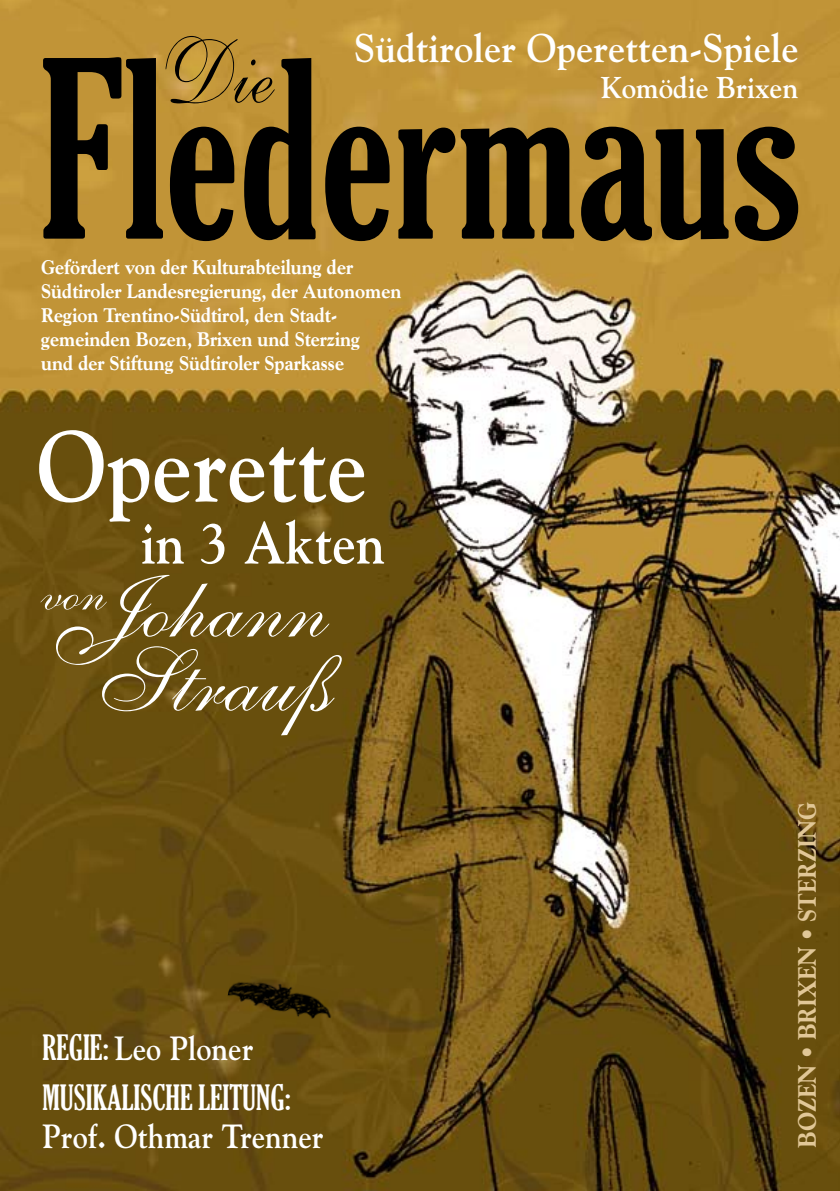
<style>
.page{position:relative;width:840px;height:1191px;background:#fff}
.page>*{position:absolute;margin:0;border:0;box-sizing:border-box;transform-origin:0 0}
.t1{font:extra-condensed 237.8px "Gloucester";color:#000}
.t2{font:700 100px "Goudy";color:#fff;scale:.9 1}
.t3{font:91.4px "Shelley Allegro Script";color:#000;scale:.87 1}
.t4{font:88.6px "Shelley Allegro Script";color:#fff;scale:1.05 1}
.t5{font:700 58.8px "Goudy";color:#fff;scale:.9 1}
.t6{font:53.4px "Shelley Allegro Script";color:#fff;scale:1.05 1}
.t7{font:700 40px "Goudy";color:#fff;scale:.96 1}
.t8{font:700 33.4px "Goudy";color:#fff;scale:.9 1}
.t9{font:extra-condensed 33.4px "Gloucester";color:#fff}
.t10{font:700 30px "Goudy";color:#fff;scale:.96 1}
.t11{font:800 25.6px "Goudy";color:#e1c797;scale:.9 1}
.t12{font:800 20.2px/24.2px "Goudy";color:#fff;scale:.9 1}
.s1{font-family:"Gloucester";font-weight:400;font-stretch:extra-condensed}
</style>
<div class="page">
<img style="left:0;top:0;width:839px;height:1191px">
<img style="left:225px;top:972px;width:113px;height:57px">
<h3 class="t7" style="left:353px;top:24px;width:464px">Südtiroler Operetten-Spiele</h3>
<h3 class="t10" style="left:600px;top:69px;width:207px">Komödie Brixen</h3>
<h3 class="t3" style="left:150px;top:19px;width:128px">Die</h3>
<h1 class="t1" style="left:40px;top:15px;width:762px">FLEDERMAUS</h1>
<p class="t12" style="left:41px;top:255px;width:401px">Gefördert von der Kulturabteilung der Südtiroler Landesregierung, der Autonomen Region Trentino-Südtirol, den Stadt&shy;gemeinden Bozen, Brixen und Sterzing<br>und der Stiftung Südtiroler Sparkasse</p>
<h2 class="t2" style="left:37px;top:407px;width:368px">Operette</h2>
<h3 class="t5" style="left:141px;top:508px;width:273px">in 3 Akten</h3>
<h3 class="t4" style="left:49px;top:555px;width:253px">Johann</h3>
<h3 class="t6" style="left:31px;top:560px;width:64px">von</h3>
<h3 class="t4" style="left:85px;top:629px;width:223px">Strauß</h3>
<h3 class="t8" style="left:43px;top:1028px;width:235px"><span class="s1">REGIE:</span> Leo Ploner</h3>
<h3 class="t9" style="left:43px;top:1078px;width:249px">MUSIKALISCHE LEITUNG:</h3>
<h3 class="t8" style="left:43px;top:1116px;width:314px">Prof. Othmar Trenner</h3>
<p class="t11" style="left:791px;top:1147px;width:385px;rotate:-90deg">BOZEN • BRIXEN • STERZING</p>
</div>
